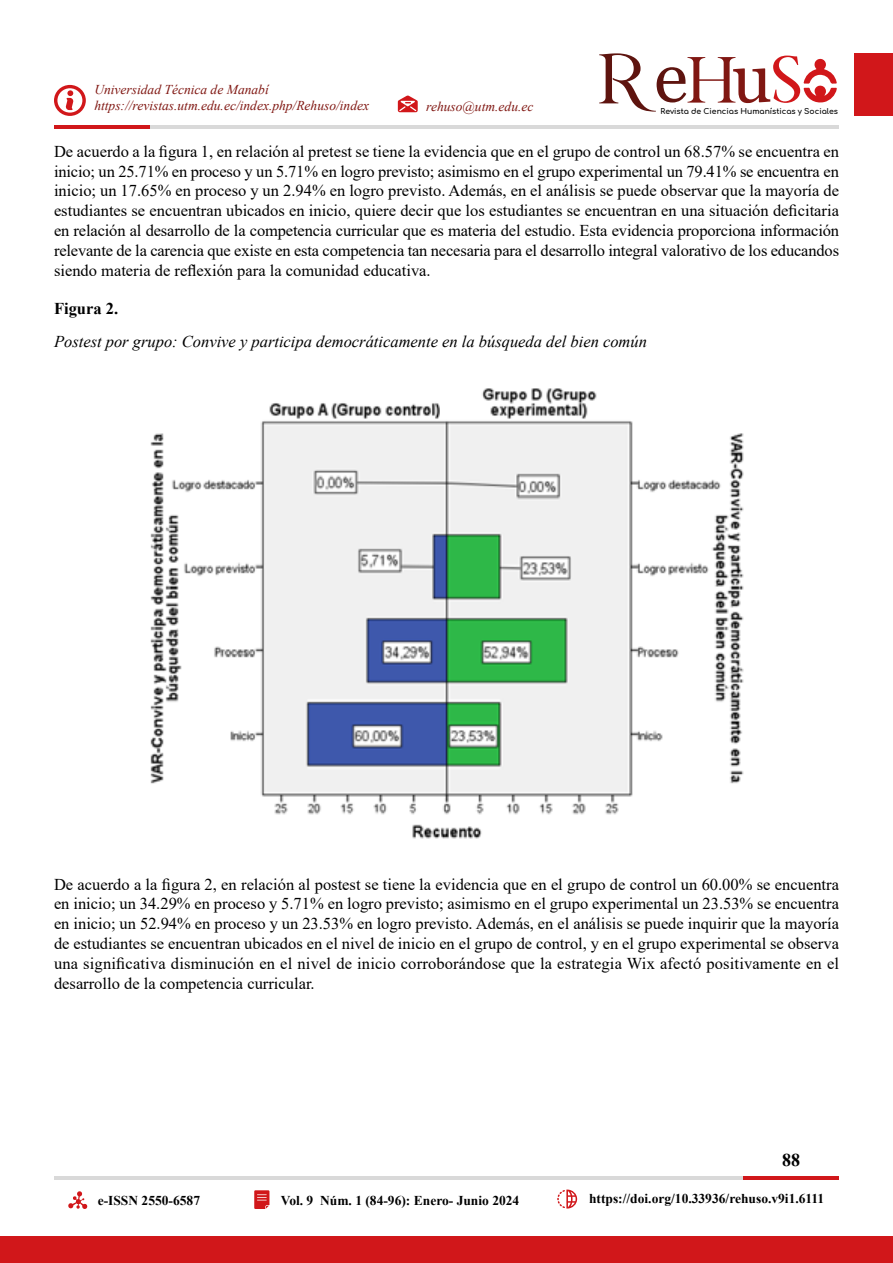
<style>
.page{position:relative;width:893px;height:1263px;background:#fff}
.page>*{position:absolute;margin:0;border:0;box-sizing:border-box;transform-origin:0 0}
.t1{font:700 18px "Times New Roman";color:#000}
.t2{font:16.5px/19.8px "Times New Roman";color:#000;text-align:justify}
.t3{font:italic 16.5px "Times New Roman";color:#000}
.t4{font:700 16.5px "Times New Roman";color:#000}
.t5{font:italic 13.5px/16.2px "Times New Roman";color:#801712}
.t6{font:700 13.5px "Times New Roman";color:#000}
.t7{font:700 7.65px "Comfortaa";color:#000}
</style>
<div class="page">
<div style="left:855px;top:54px;width:38px;height:62px;background:#d1171a"></div>
<svg style="left:599px;top:53px;width:238px;height:59px"></svg>
<svg style="left:54px;top:85px;width:32px;height:31px"></svg>
<svg style="left:398px;top:95px;width:20px;height:17px"></svg>
<svg style="left:557px;top:1189px;width:20px;height:19px"></svg>
<svg style="left:254px;top:1190px;width:15px;height:19px"></svg>
<div style="left:0;top:1236px;width:893px;height:27px;background:#d1171a"></div>
<hr style="left:54px;top:1177px;width:689px;height:3px;background:#d9d9d9">
<hr style="left:149px;top:126px;width:690px;height:3px;background:#d9d9d9">
<hr style="left:743px;top:1177px;width:96px;height:3px;background:#d1171a">
<hr style="left:54px;top:126px;width:95px;height:3px;background:#d1171a">
<svg style="left:68px;top:1191px;width:20px;height:18px"></svg>
<img style="left:150px;top:388px;width:594px;height:451px">
<p class="t5" style="left:94px;top:81px;width:276px">Universidad Técnica de Manabí https://revistas.utm.edu.ec/index.php/Rehuso/index</p>
<p class="t5" style="left:426px;top:98px;width:109px">rehuso@utm.edu.ec</p>
<p class="t7" style="left:661px;top:104px;width:179px">Revista de Ciencias Humanísticas y Sociales</p>
<p class="t2" style="left:54px;top:141px;width:787px">De acuerdo a la figura 1, en relación al pretest se tiene la evidencia que en el grupo de control un 68.57% se encuentra en inicio; un 25.71% en proceso y un 5.71% en logro previsto; asimismo en el grupo experimental un 79.41% se encuentra en inicio; un 17.65% en proceso y un 2.94% en logro previsto. Además, en el análisis se puede observar que la mayoría de estudiantes se encuentran ubicados en inicio, quiere decir que los estudiantes se encuentran en una situación deficitaria en relación al desarrollo de la competencia curricular que es materia del estudio. Esta evidencia proporciona información relevante de la carencia que existe en esta competencia tan necesaria para el desarrollo integral valorativo de los educandos siendo materia de reflexión para la comunidad educativa.</p>
<p class="t4" style="left:54px;top:296px;width:66px">Figura 2.</p>
<p class="t3" style="left:54px;top:330px;width:595px">Postest por grupo: Convive y participa democráticamente en la búsqueda del bien común</p>
<p class="t2" style="left:54px;top:874px;width:787px">De acuerdo a la figura 2, en relación al postest se tiene la evidencia que en el grupo de control un 60.00% se encuentra en inicio; un 34.29% en proceso y 5.71% en logro previsto; asimismo en el grupo experimental un 23.53% se encuentra en inicio; un 52.94% en proceso y un 23.53% en logro previsto. Además, en el análisis se puede inquirir que la mayoría de estudiantes se encuentran ubicados en el nivel de inicio en el grupo de control, y en el grupo experimental se observa una significativa disminución en el nivel de inicio corroborándose que la estrategia Wix afectó positivamente en el desarrollo de la competencia curricular.</p>
<p class="t1" style="left:782px;top:1147px;width:19px">88</p>
<p class="t6" style="left:98px;top:1190px;width:104px">e-ISSN 2550-6587</p>
<p class="t6" style="left:281px;top:1190px;width:240px">Vol. 9 Núm. 1 (84-96): Enero- Junio 2024</p>
<p class="t6" style="left:589px;top:1189px;width:237px">https://doi.org/10.33936/rehuso.v9i1.6111</p>
</div>
